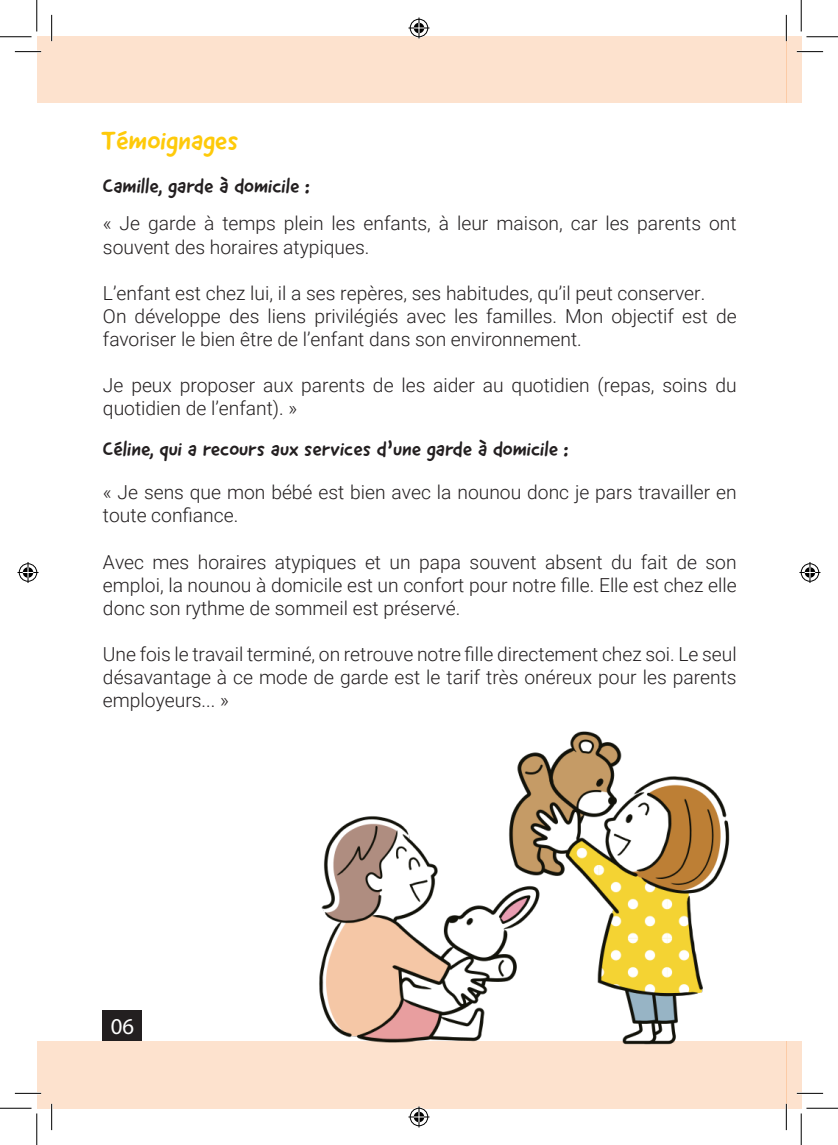
<style>
.page{position:relative;width:838px;height:1145px;background:#fff}
.page>*{position:absolute;margin:0;border:0;box-sizing:border-box;transform-origin:0 0}
.t1{font:28px "Good Dog New";color:#feca0a}
.t2{font:22.75px "Myriad Pro";color:#fff}
.t3{font:21px "Good Dog New";color:#231f20}
.t4{font:300 19.25px/23.1px "Roboto";color:#231f20}
</style>
<div class="page">
<div style="left:37px;top:1041px;width:749px;height:67px;background:#fde2ce"></div>
<div style="left:786px;top:1041px;width:15px;height:67px;background:#fde2ce"></div>
<div style="left:786px;top:37px;width:15px;height:66px;background:#fde2ce"></div>
<img style="left:319px;top:731px;width:411px;height:314px">
<div style="left:103px;top:1010px;width:39px;height:31px;background:#231f20"></div>
<div style="left:37px;top:37px;width:749px;height:66px;background:#fde2ce"></div>
<hr style="left:15px;top:51px;width:26px;height:2px;background:#fff">
<hr style="left:796px;top:51px;width:27px;height:2px;background:#fff">
<hr style="left:15px;top:1092px;width:26px;height:2px;background:#fff">
<hr style="left:796px;top:1092px;width:27px;height:2px;background:#fff">
<hr style="left:51px;top:15px;width:2px;height:26px;background:#fff">
<hr style="left:51px;top:1104px;width:2px;height:26px;background:#fff">
<hr style="left:785px;top:15px;width:2px;height:26px;background:#fff">
<hr style="left:785px;top:1104px;width:2px;height:26px;background:#fff">
<svg style="left:15px;top:51px;width:26px;height:1px"></svg>
<svg style="left:796px;top:51px;width:27px;height:1px"></svg>
<svg style="left:15px;top:1093px;width:26px;height:1px"></svg>
<svg style="left:796px;top:1093px;width:27px;height:1px"></svg>
<svg style="left:51px;top:15px;width:1px;height:26px"></svg>
<svg style="left:51px;top:1104px;width:1px;height:26px"></svg>
<svg style="left:786px;top:15px;width:1px;height:26px"></svg>
<svg style="left:786px;top:1104px;width:1px;height:26px"></svg>
<hr style="left:0;top:36px;width:32px;height:1px;background:#000">
<hr style="left:806px;top:36px;width:31px;height:1px;background:#000">
<hr style="left:0;top:1108px;width:32px;height:1px;background:#000">
<hr style="left:806px;top:1108px;width:31px;height:1px;background:#000">
<hr style="left:36px;top:0;width:1px;height:31px;background:#000">
<hr style="left:36px;top:1113px;width:1px;height:32px;background:#000">
<hr style="left:800px;top:0;width:1px;height:31px;background:#000">
<hr style="left:800px;top:1113px;width:1px;height:32px;background:#000">
<svg style="left:408px;top:18px;width:21px;height:21px"></svg>
<svg style="left:408px;top:1106px;width:21px;height:21px"></svg>
<svg style="left:18px;top:562px;width:21px;height:21px"></svg>
<svg style="left:799px;top:562px;width:21px;height:21px"></svg>
<p class="t1" style="left:101px;top:122px;width:139px">Témoignages</p>
<p class="t3" style="left:103px;top:173px;width:208px">Camille, garde à domicile :</p>
<p class="t4" style="left:103px;top:211px;width:635px">« Je garde à temps plein les enfants, à leur maison, car les parents ont souvent des horaires atypiques.</p>
<p class="t4" style="left:103px;top:281px;width:603px">L’enfant est chez lui, il a ses repères, ses habitudes, qu’il peut conserver.</p>
<p class="t4" style="left:103px;top:304px;width:635px">On développe des liens privilégiés avec les familles. Mon objectif est de favoriser le bien être de l’enfant dans son environnement.</p>
<p class="t4" style="left:103px;top:373px;width:635px">Je peux proposer aux parents de les aider au quotidien (repas, soins du quotidien de l’enfant). »</p>
<p class="t3" style="left:103px;top:435px;width:467px">Céline, qui a recours aux services d’une garde à domicile :</p>
<p class="t4" style="left:103px;top:480px;width:635px">« Je sens que mon bébé est bien avec la nounou donc je pars travailler en toute confiance.</p>
<p class="t4" style="left:103px;top:549px;width:635px;text-align:justify">Avec mes horaires atypiques et un papa souvent absent du fait de son emploi, la nounou à domicile est un confort pour notre fille. Elle est chez elle donc son rythme de sommeil est préservé.</p>
<p class="t4" style="left:103px;top:642px;width:635px;text-align:justify">Une fois le travail terminé, on retrouve notre fille directement chez soi. Le seul désavantage à ce mode de garde est le tarif très onéreux pour les parents employeurs... »</p>
<p class="t2" style="left:111px;top:1013px;width:25px">06</p>
</div>
